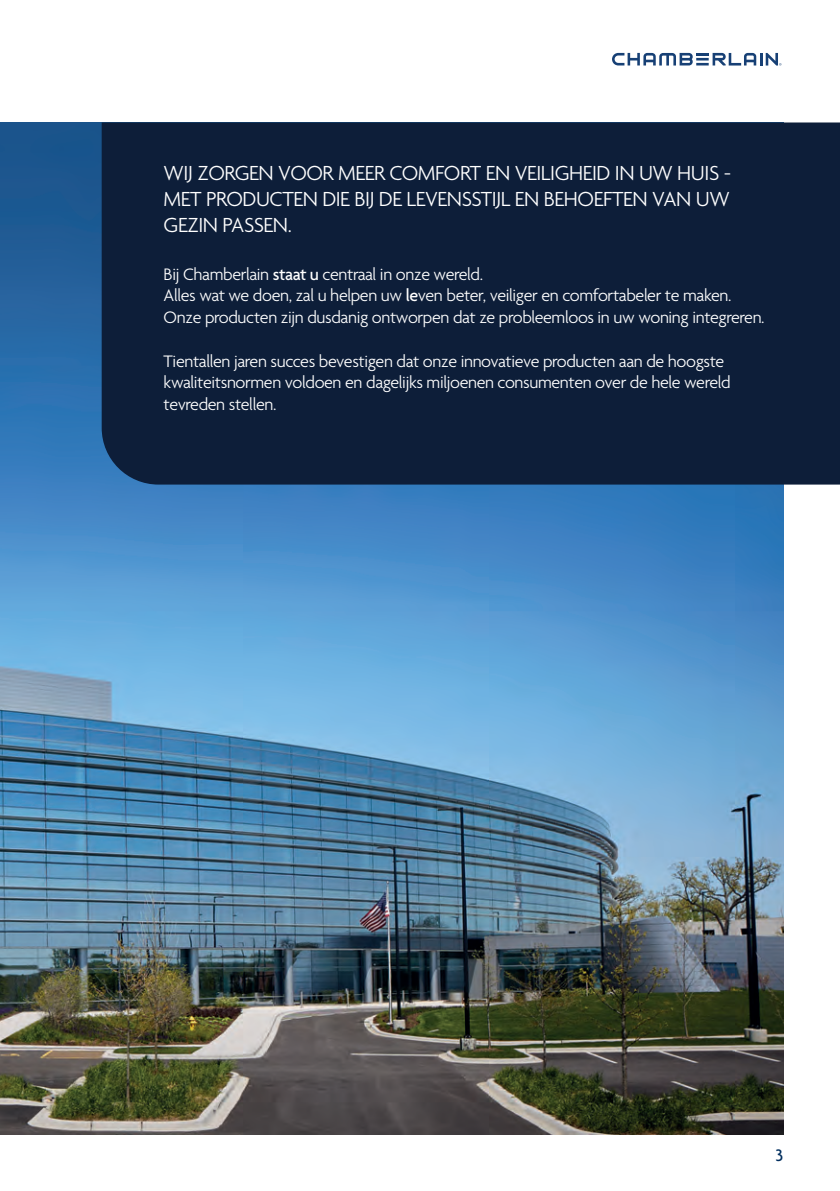
<style>
.page{position:relative;width:840px;height:1191px;background:#fff}
.page>*{position:absolute;margin:0;border:0;box-sizing:border-box;transform-origin:0 0}
.Fließtext___Agenda_l{font:300 22px/26px "Agenda";letter-spacing:-.02em;color:#fff;text-align:justify}
.Fließtext___Agenda_l-2{font:300 18px/21.6px "Agenda";letter-spacing:-.02em;color:#fff}
.t1{font:500 18px "Agenda";color:#002e5e}
.s1{font-weight:500}
</style>
<div class="page">
<svg style="left:612px;top:53px;width:169px;height:13px"></svg>
<img style="left:0;top:122px;width:782px;height:1012px">
<div style="left:102px;top:122px;width:737px;height:362px;background:#0d1e39"></div>
<p class="Fließtext___Agenda_l" style="left:163px;top:161px;width:568px">WIJ ZORGEN VOOR MEER COMFORT EN VEILIGHEID IN UW HUIS - MET PRODUCTEN DIE BIJ DE LEVENSSTIJL EN BEHOEFTEN VAN UW GEZIN PASSEN.</p>
<p class="Fließtext___Agenda_l-2" style="left:163px;top:264px;width:321px">Bij Chamberlain <span class="s1">staat u</span> centraal in onze wereld.</p>
<p class="Fließtext___Agenda_l-2" style="left:163px;top:286px;width:602px">Alles wat we doen, zal u helpen uw <span class="s1">le</span>ven beter, veiliger en comfortabeler te maken.<br>Onze producten zijn dusdanig ontworpen dat ze probleemloos in uw woning integreren.</p>
<p class="Fließtext___Agenda_l-2" style="left:163px;top:351px;width:568px">Tientallen jaren succes bevestigen dat onze innovatieve producten aan de hoogste kwaliteitsnormen voldoen en dagelijks miljoenen consumenten over de hele wereld tevreden stellen.</p>
<p class="t1" style="left:775px;top:1145px;width:9px">3</p>
</div>
